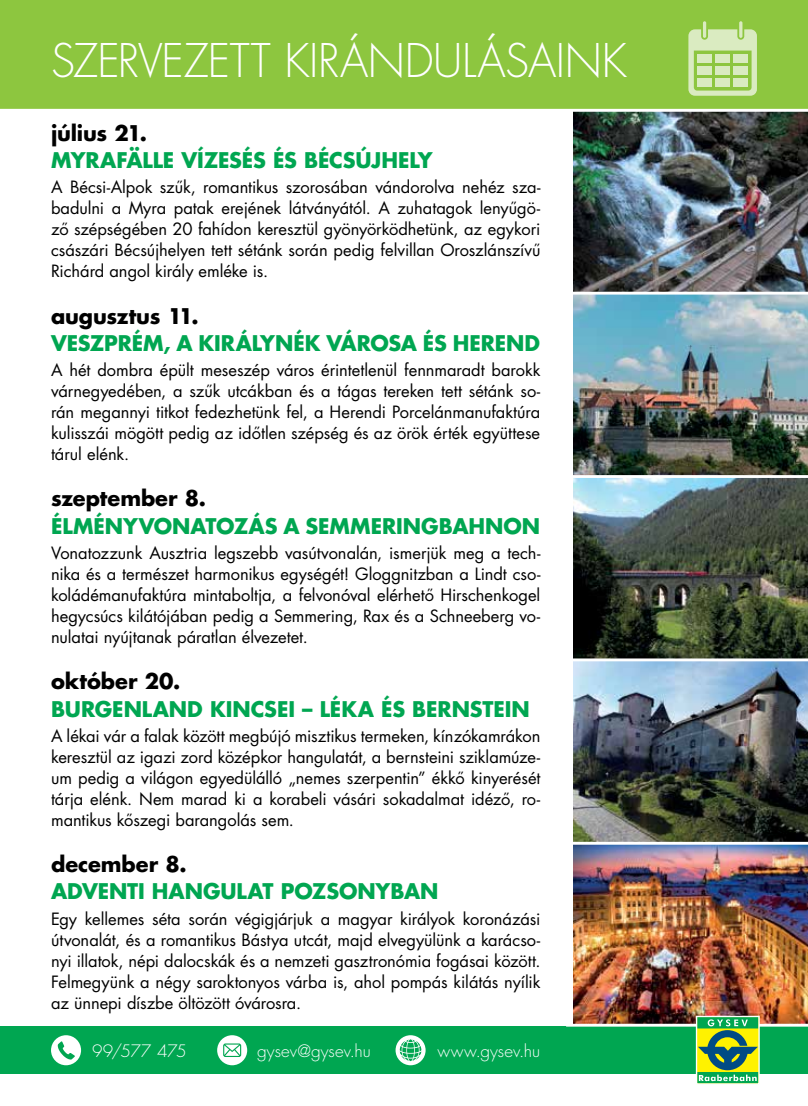
<style>
.page{position:relative;width:808px;height:1106px;background:#fff}
.page>*{position:absolute;margin:0;border:0;box-sizing:border-box;transform-origin:0 0}
.t1{font:300 45.15px "Futura LT Pro";letter-spacing:-.01em;color:#fff}
.t2{font:700 21px "Futura LT Pro";letter-spacing:-.005em;color:#00a651}
.t3{font:700 21px "Futura LT Pro";color:#000}
.t4{font:300 16.65px "Futura LT Pro";color:#fff}
.t5{font:16.5px/21px "Futura LT Pro";letter-spacing:-.005em;color:#000;text-align:justify}
</style>
<div class="page">
<img style="left:573px;top:112px;width:235px;height:911px">
<hr style="left:566px;top:658px;width:242px;height:3px;background:#fff">
<hr style="left:566px;top:841px;width:242px;height:3px;background:#fff">
<hr style="left:566px;top:475px;width:242px;height:3px;background:#fff">
<hr style="left:566px;top:292px;width:242px;height:2px;background:#fff">
<div style="left:0;top:1026px;width:808px;height:47px;background:#00a651"></div>
<div style="left:51px;top:1035px;width:30px;height:30px;background:#fff;border-radius:50%"></div>
<svg style="left:58px;top:1041px;width:17px;height:18px"></svg>
<div style="left:217px;top:1035px;width:30px;height:30px;background:#fff;border-radius:50%"></div>
<svg style="left:223px;top:1043px;width:18px;height:14px"></svg>
<svg style="left:396px;top:1035px;width:30px;height:30px"></svg>
<svg style="left:400px;top:1039px;width:21px;height:22px"></svg>
<div style="left:0;top:0;width:808px;height:110px;background:#8dc63f"></div>
<svg style="left:688px;top:21px;width:69px;height:75px"></svg>
<div style="left:697px;top:54px;width:15px;height:8px;background:#daebc1"></div>
<div style="left:697px;top:66px;width:15px;height:9px;background:#daebc1"></div>
<div style="left:697px;top:79px;width:15px;height:8px;background:#daebc1"></div>
<div style="left:715px;top:54px;width:15px;height:8px;background:#daebc1"></div>
<div style="left:715px;top:66px;width:15px;height:9px;background:#daebc1"></div>
<div style="left:715px;top:79px;width:15px;height:8px;background:#daebc1"></div>
<div style="left:734px;top:54px;width:14px;height:8px;background:#daebc1"></div>
<div style="left:734px;top:66px;width:14px;height:9px;background:#daebc1"></div>
<div style="left:734px;top:79px;width:14px;height:8px;background:#daebc1"></div>
<hr style="left:0;top:109px;width:808px;height:3px;background:#fff">
<svg style="left:695px;top:1015px;width:65px;height:69px;background:#7cb456"></svg>
<h1 class="t1" style="left:51px;top:31px;width:577px">SZERVEZETT KIRÁNDULÁSAINK</h1>
<p class="t3" style="left:51px;top:117px;width:97px">július 21.</p>
<p class="t2" style="left:51px;top:144px;width:383px">MYRAFÄLLE VÍZESÉS ÉS BÉCSÚJHELY</p>
<p class="t5" style="left:51px;top:176px;width:491px">A Bécsi-Alpok szűk, romantikus szorosában vándorolva nehéz sza&shy;badulni a Myra patak erejének látványától. A zuhatagok lenyűgö&shy;ző szépségében 20 fahídon keresztül gyönyörködhetünk, az egykori császári Bécsújhelyen tett sétánk során pedig felvillan Oroszlánszívű Richárd angol király emléke is.</p>
<p class="t3" style="left:51px;top:299px;width:149px">augusztus 11.</p>
<p class="t2" style="left:51px;top:327px;width:491px">VESZPRÉM, A KIRÁLYNÉK VÁROSA ÉS HEREND</p>
<p class="t5" style="left:51px;top:359px;width:491px">A hét dombra épült meseszép város érintetlenül fennmaradt barokk várnegyedében, a szűk utcákban és a tágas tereken tett sétánk so&shy;rán megannyi titkot fedezhetünk fel, a Herendi Porcelánmanufaktúra kulisszái mögött pedig az időtlen szépség és az örök érték együttese tárul elénk.</p>
<p class="t3" style="left:51px;top:482px;width:157px">szeptember 8.</p>
<p class="t2" style="left:51px;top:509px;width:491px">ÉLMÉNYVONATOZÁS A SEMMERINGBAHNON</p>
<p class="t5" style="left:51px;top:542px;width:491px">Vonatozzunk Ausztria legszebb vasútvonalán, ismerjük meg a tech&shy;nika és a természet harmonikus egységét! Gloggnitzban a Lindt cso&shy;koládémanufaktúra mintaboltja, a felvonóval elérhető Hirschenkogel hegycsúcs kilátójában pedig a Semmering, Rax és a Schneeberg vo&shy;nulatai nyújtanak páratlan élvezetet.</p>
<p class="t3" style="left:51px;top:665px;width:131px">október 20.</p>
<p class="t2" style="left:51px;top:692px;width:480px">BURGENLAND KINCSEI – LÉKA ÉS BERNSTEIN</p>
<p class="t5" style="left:51px;top:725px;width:491px">A lékai vár a falak között megbújó misztikus termeken, kínzókamrákon keresztül az igazi zord középkor hangulatát, a bernsteini sziklamúze&shy;um pedig a világon egyedülálló „nemes szerpentin” ékkő kinyerését tárja elénk. Nem marad ki a korabeli vásári sokadalmat idéző, ro&shy;mantikus kőszegi barangolás sem.</p>
<p class="t3" style="left:51px;top:848px;width:137px">december 8.</p>
<p class="t2" style="left:51px;top:875px;width:389px">ADVENTI HANGULAT POZSONYBAN</p>
<p class="t5" style="left:51px;top:908px;width:491px">Egy kellemes séta során végigjárjuk a magyar királyok koronázási útvonalát, és a romantikus Bástya utcát, majd elvegyülünk a karácso&shy;nyi illatok, népi dalocskák és a nemzeti gasztronómia fogásai között.<br>Felmegyünk a négy saroktonyos várba is, ahol pompás kilátás nyílik az ünnepi díszbe öltözött óvárosra.</p>
<p class="t4" style="left:92px;top:1040px;width:96px">99/577 475</p>
<p class="t4" style="left:257px;top:1040px;width:115px">gysev@gysev.hu</p>
<p class="t4" style="left:437px;top:1040px;width:104px">www.gysev.hu</p>
</div>
